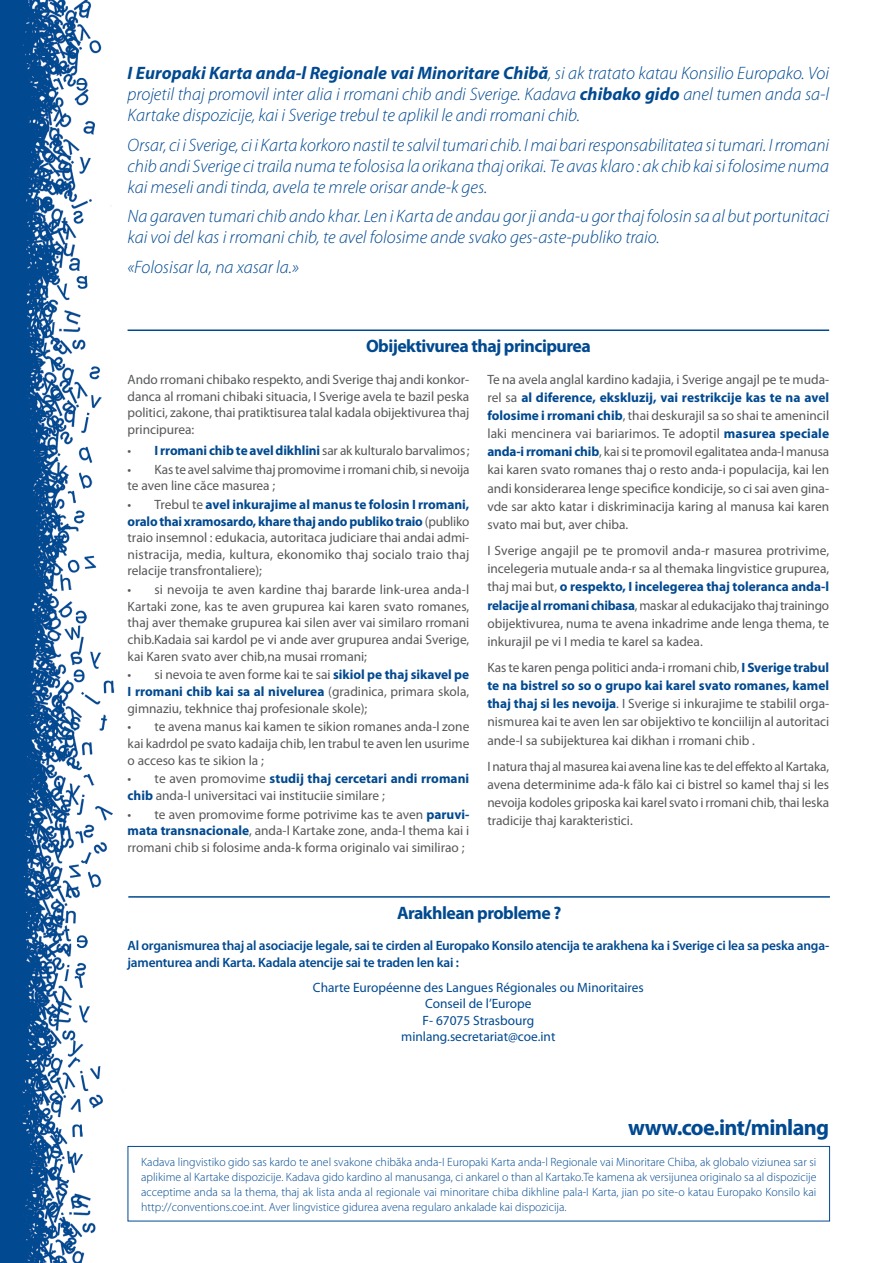
<style>
.page{position:relative;width:893px;height:1263px;background:#fff}
.page>*{position:absolute;margin:0;border:0;box-sizing:border-box;transform-origin:0 0}
.t1{font:700 22.5px "Myriad Pro";letter-spacing:-.03em;color:#014990}
.t2{font:italic 300 18px/21px "Myriad Pro";color:#014990;text-align:justify}
.t3{font:700 18px "Myriad Pro";letter-spacing:-.03em;color:#014990}
.t4{font:13.5px/18px "Myriad Pro";color:#57585a;text-align:justify}
.t5{font:600 13.5px/16.5px "Myriad Pro";letter-spacing:-.015em;color:#014990}
.t6{font:13.5px/16.5px "Myriad Pro";color:#014990;text-align:center}
.t7{font:300 12px/15px "Myriad Pro";color:#014990;text-align:justify}
.s1{font-weight:700}
.s2{font-weight:700;color:#014990}
</style>
<div class="page">
<img style="left:0;top:0;width:831px;height:1263px">
<hr style="left:128px;top:329px;width:701px;height:2px;background:#014990">
<hr style="left:128px;top:896px;width:702px;height:2px;background:#014990">
<div style="left:128px;top:1146px;width:702px;height:75px;border:1px solid #014990"></div>
<p class="t2" style="left:128px;top:64px;width:703px"><span class="s1">I Europaki Karta anda-l Regionale vai Minoritare Chibă</span>, si ak tratato katau Konsilio Europako. Voi projetil thaj promovil inter alia i rromani chib andi Sverige. Kadava <span class="s1">chibako gido</span> anel tumen anda sa-l Kartake dispozicije, kai i Sverige trebul te aplikil le andi rromani chib.</p>
<p class="t2" style="left:128px;top:136px;width:703px">Orsar, ci i Sverige, ci i Karta korkoro nastil te salvil tumari chib. I mai bari responsabilitatea si tumari. I rromani chib andi Sverige ci traila numa te folosisa la orikana thaj orikai. Te avas klaro : ak chib kai si folosime numa kai meseli andi tinda, avela te mrele orisar ande-k ges.</p>
<h2 class="t2" style="left:128px;top:207px;width:703px">Na garaven tumari chib ando khar. Len i Karta de andau gor ji anda-u gor thaj folosin sa al but portunitaci kai voi del kas i rromani chib, te avel folosime ande svako ges-aste-publiko traio.</h2>
<h2 class="t2" style="left:128px;top:258px;width:173px">«Folosisar la, na xasar la.»</h2>
<h2 class="t3" style="left:366px;top:339px;width:226px">Obijektivurea thaj principurea</h2>
<p class="t4" style="left:128px;top:372px;width:343px;line-height:16.6px">Ando rromani chibako respekto, andi Sverige thaj andi konkor&shy;danca al rromani chibaki situacia, I Sverige avela te bazil peska politici, zakone, thai pratiktisurea talal kadala obijektivurea thaj principurea:</p>
<p class="t4" style="left:128px;top:442px;width:343px">• <span class="s2">I rromani chib te avel dikhlini</span> sar ak kulturalo barvalimos ;</p>
<p class="t4" style="left:128px;top:462px;width:343px;line-height:16.6px">• Kas te avel salvime thaj promovime i rromani chib, si nevoija te aven line căce masurea ;</p>
<p class="t4" style="left:128px;top:497px;width:343px;line-height:16.6px">• Trebul te <span class="s2">avel inkurajime al manus te folosin I rromani, oralo thai xramosardo, khare thaj ando publiko traio</span> (publiko traio insemnol : edukacia, autoritaca judiciare thai andai admi&shy;nistracija, media, kultura, ekonomiko thaj socialo traio thaj relacije transfrontaliere);</p>
<p class="t4" style="left:128px;top:582px;width:343px;line-height:16.6px">• si nevoija te aven kardine thaj bararde link-urea anda-l Kartaki zone, kas te aven grupurea kai karen svato romanes, thaj aver themake grupurea kai silen aver vai similaro rromani chib.Kadaia sai kardol pe vi ande aver grupurea andai Sverige, kai Karen svato aver chib,na musai rromani;</p>
<p class="t4" style="left:128px;top:667px;width:343px;line-height:16.6px">• si nevoia te aven forme kai te sai <span class="s2">sikiol pe thaj sikavel pe I rromani chib kai sa al nivelurea</span> (gradinica, primara skola, gimnaziu, tekhnice thaj profesionale skole);</p>
<p class="t4" style="left:128px;top:719px;width:343px;line-height:16.6px">• te avena manus kai kamen te sikion romanes anda-l zone kai kadrdol pe svato kadaija chib, len trabul te aven len usurime o acceso kas te sikion la ;</p>
<p class="t4" style="left:128px;top:771px;width:343px;line-height:16.6px">• te aven promovime <span class="s2">studij thaj cercetari andi rromani chib</span> anda-l universitaci vai instituciie similare ;</p>
<p class="t4" style="left:128px;top:807px;width:343px;line-height:16.6px">• te aven promovime forme potrivime kas te aven <span class="s2">paruvi&shy;mata transnacionale</span>, anda-l Kartake zone, anda-l thema kai i rromani chib si folosime anda-k forma originalo vai similirao ;</p>
<p class="t4" style="left:487px;top:371px;width:343px">Te na avela anglal kardino kadajia, i Sverige angajl pe te muda&shy;rel sa <span class="s2">al diference, ekskluzij, vai restrikcije kas te na avel folosime i rromani chib</span>, thai deskurajil sa so shai te amenincil laki mencinera vai bariarimos. Te adoptil <span class="s2">masurea speciale anda-i rromani chib</span>, kai si te promovil egalitatea anda-l manusa kai karen svato romanes thaj o resto anda-i populacija, kai len andi konsiderarea lenge specifice kondicije, so ci sai aven gina&shy;vde sar akto katar i diskriminacija karing al manusa kai karen svato mai but, aver chiba.</p>
<p class="t4" style="left:487px;top:543px;width:343px">I Sverige angajil pe te promovil anda-r masurea protrivime, incelegeria mutuale anda-r sa al themaka lingvistice grupurea, thaj mai but, <span class="s2">o respekto, I incelegerea thaj toleranca anda-l relacije al rromani chibasa</span>, maskar al edukacijako thaj trainingo obijektivurea, numa te avena inkadrime ande lenga thema, te inkurajil pe vi I media te karel sa kadea.</p>
<p class="t4" style="left:487px;top:659px;width:343px">Kas te karen penga politici anda-i rromani chib, <span class="s2">I Sverige trabul te na bistrel so so o grupo kai karel svato romanes, kamel thaj thaj si les nevoija</span>. I Sverige si inkurajime te stabilil orga&shy;nismurea kai te aven len sar obijektivo te konciilijn al autoritaci ande-l sa subijekturea kai dikhan i rromani chib .</p>
<p class="t4" style="left:487px;top:758px;width:343px">I natura thaj al masurea kai avena line kas te del effekto al Kartaka, avena determinime ada-k fălo kai ci bistrel so kamel thaj si les nevoija kodoles griposka kai karel svato i rromani chib, thai leska tradicije thaj karakteristici.</p>
<h2 class="t3" style="left:397px;top:906px;width:166px">Arakhlean probleme ?</h2>
<p class="t5" style="left:128px;top:939px;width:703px">Al organismurea thaj al asociacije legale, sai te cirden al Europako Konsilo atencija te arakhena ka i Sverige ci lea sa peska anga&shy;jamenturea andi Karta. Kadala atencije sai te traden len kai :</p>
<p class="t6" style="left:313px;top:980px;width:332px">Charte Européenne des Langues Régionales ou Minoritaires<br>Conseil de l’Europe<br>F- 67075 Strasbourg<br>minlang.secretariat@coe.int</p>
<h1 class="t1" style="left:628px;top:1119px;width:202px">www.coe.int/minlang</h1>
<p class="t7" style="left:141px;top:1155px;width:677px">Kadava lingvistiko gido sas kardo te anel svakone chibăka anda-I Europaki Karta anda-l Regionale vai Minoritare Chiba, ak globalo viziunea sar si aplikime al Kartake dispozicije. Kadava gido kardino al manusanga, ci ankarel o than al Kartako.Te kamena ak versijunea originalo sa al dispozicije acceptime anda sa la thema, thaj ak lista anda al regionale vai minoritare chiba dikhline pala-I Karta, jian po site-o katau Europako Konsilo kai http://conventions.coe.int. Aver lingvistice gidurea avena regularo ankalade kai dispozicija.</p>
</div>
